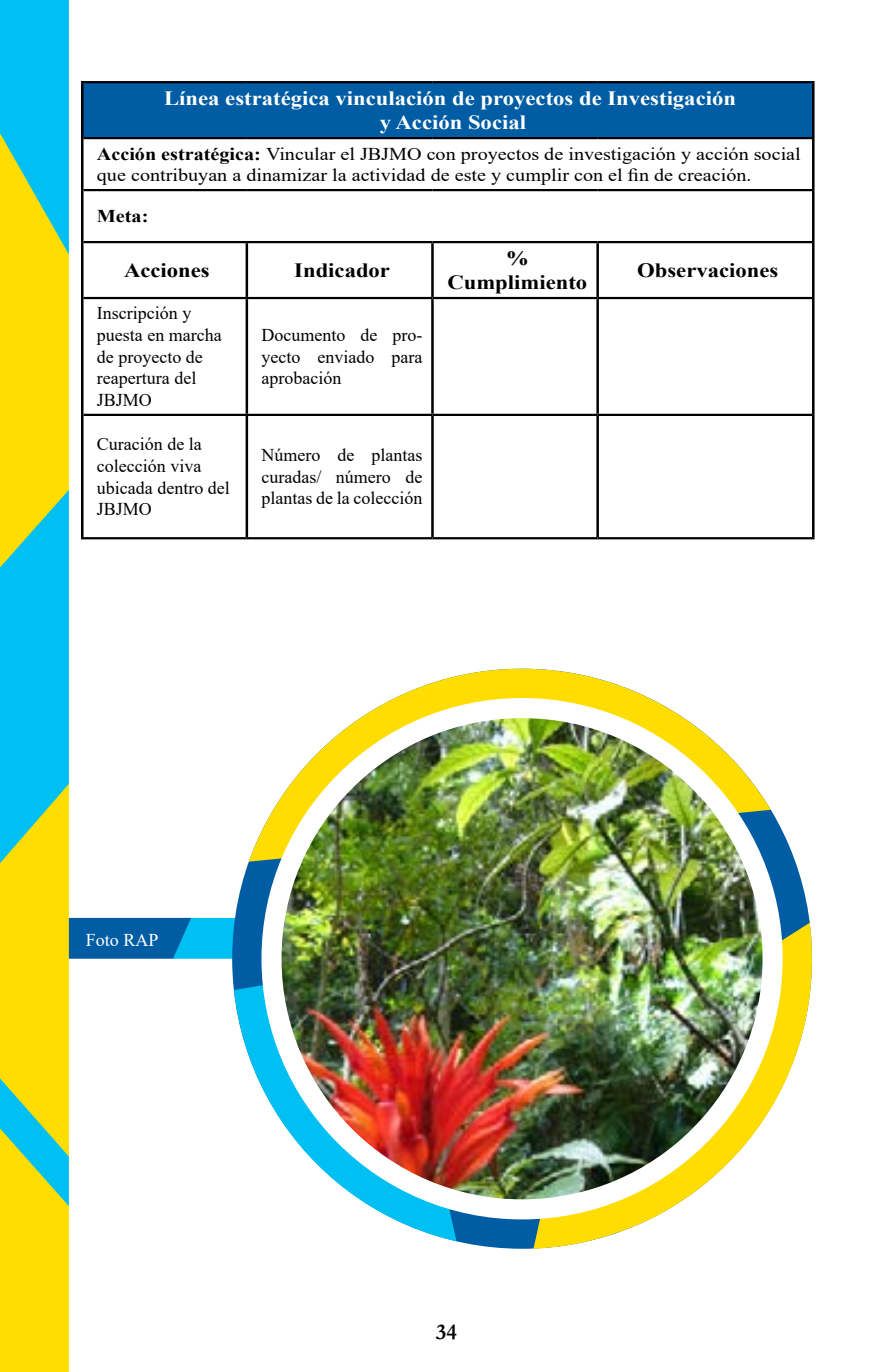
<style>
.page{position:relative;width:893px;height:1372px;background:#fff}
.page>*{position:absolute;margin:0;border:0;box-sizing:border-box;transform-origin:0 0}
.t1{font:700 22.5px "Garamond";color:#000}
.t2{font:700 20.25px/24.3px "Times New Roman";color:#fff;text-align:center;scale:1.12 1}
.t3{font:700 20.25px/24.3px "Times New Roman";color:#000;text-align:center;scale:1.12 1}
.t4{font:18px/21.6px "Times New Roman";color:#000}
.t5{font:18px/21.6px "Times New Roman";color:#000;scale:1.12 1}
.t6{font:18px "Times New Roman";color:#fff}
.t7{font:700 18px "Times New Roman";color:#000;scale:1.12 1}
.s1{font-weight:700}
</style>
<div class="page">
<svg style="left:69px;top:917px;width:166px;height:41px;background:#057ebd"></svg>
<div style="left:232px;top:668px;width:580px;height:580px;background:#005da4;border-radius:50%"></div>
<svg style="left:249px;top:668px;width:522px;height:193px"></svg>
<svg style="left:533px;top:922px;width:279px;height:326px"></svg>
<svg style="left:234px;top:985px;width:222px;height:256px"></svg>
<img style="left:272px;top:708px;width:501px;height:501px;border-radius:245px">
<div style="left:261px;top:698px;width:522px;height:521px;border:20px solid #fff;border-radius:50%"></div>
<div style="left:82px;top:82px;width:731px;height:56px;background:#005da4"></div>
<hr style="left:81px;top:81px;width:166px;height:2px;background:#000">
<hr style="left:247px;top:81px;width:185px;height:2px;background:#000">
<hr style="left:432px;top:81px;width:166px;height:2px;background:#000">
<hr style="left:598px;top:81px;width:216px;height:2px;background:#000">
<hr style="left:84px;top:137px;width:163px;height:2px;background:#000">
<hr style="left:247px;top:137px;width:185px;height:2px;background:#000">
<hr style="left:432px;top:137px;width:166px;height:2px;background:#000">
<hr style="left:598px;top:137px;width:214px;height:2px;background:#000">
<hr style="left:84px;top:189px;width:163px;height:2px;background:#000">
<hr style="left:247px;top:189px;width:185px;height:2px;background:#000">
<hr style="left:432px;top:189px;width:166px;height:2px;background:#000">
<hr style="left:598px;top:189px;width:214px;height:2px;background:#000">
<hr style="left:84px;top:241px;width:163px;height:2px;background:#000">
<hr style="left:247px;top:241px;width:185px;height:2px;background:#000">
<hr style="left:432px;top:241px;width:166px;height:2px;background:#000">
<hr style="left:598px;top:241px;width:214px;height:2px;background:#000">
<hr style="left:84px;top:297px;width:163px;height:2px;background:#000">
<hr style="left:247px;top:297px;width:185px;height:2px;background:#000">
<hr style="left:432px;top:297px;width:166px;height:2px;background:#000">
<hr style="left:598px;top:297px;width:214px;height:2px;background:#000">
<hr style="left:84px;top:414px;width:163px;height:2px;background:#000">
<hr style="left:247px;top:414px;width:185px;height:2px;background:#000">
<hr style="left:432px;top:414px;width:166px;height:2px;background:#000">
<hr style="left:598px;top:414px;width:214px;height:2px;background:#000">
<hr style="left:81px;top:537px;width:166px;height:2px;background:#000">
<hr style="left:247px;top:537px;width:185px;height:2px;background:#000">
<hr style="left:432px;top:537px;width:166px;height:2px;background:#000">
<hr style="left:598px;top:537px;width:216px;height:2px;background:#000">
<hr style="left:81px;top:83px;width:3px;height:55px;background:#000">
<hr style="left:812px;top:83px;width:2px;height:55px;background:#000">
<hr style="left:81px;top:138px;width:3px;height:52px;background:#000">
<hr style="left:812px;top:138px;width:2px;height:52px;background:#000">
<hr style="left:81px;top:190px;width:3px;height:52px;background:#000">
<hr style="left:812px;top:190px;width:2px;height:52px;background:#000">
<hr style="left:81px;top:242px;width:3px;height:56px;background:#000">
<hr style="left:246px;top:243px;width:2px;height:54px;background:#000">
<hr style="left:431px;top:243px;width:3px;height:54px;background:#000">
<hr style="left:596px;top:243px;width:3px;height:54px;background:#000">
<hr style="left:812px;top:242px;width:2px;height:56px;background:#000">
<hr style="left:81px;top:298px;width:3px;height:117px;background:#000">
<hr style="left:246px;top:299px;width:2px;height:115px;background:#000">
<hr style="left:431px;top:299px;width:3px;height:115px;background:#000">
<hr style="left:596px;top:299px;width:3px;height:115px;background:#000">
<hr style="left:812px;top:298px;width:2px;height:117px;background:#000">
<hr style="left:81px;top:415px;width:3px;height:122px;background:#000">
<hr style="left:246px;top:416px;width:2px;height:121px;background:#000">
<hr style="left:431px;top:416px;width:3px;height:121px;background:#000">
<hr style="left:596px;top:416px;width:3px;height:121px;background:#000">
<hr style="left:812px;top:415px;width:2px;height:122px;background:#000">
<div style="left:0;top:254px;width:69px;height:1117px;background:#fd0"></div>
<svg style="left:0;top:0;width:69px;height:254px;background:#3cc6b9"></svg>
<svg style="left:0;top:1078px;width:69px;height:128px;background:#9bd15e"></svg>
<svg style="left:0;top:490px;width:69px;height:373px;background:#35c6c0"></svg>
<p class="t2" style="left:164px;top:85px;width:512px">Línea estratégica vinculación de proyectos de Investigación y Acción Social</p>
<p class="t5" style="left:97px;top:142px;width:630px"><span class="s1">Acción estratégica:</span> Vincular el JBJMO con proyectos de investigación y acción social que contribuyan a dinamizar la actividad de este y cumplir con el fin de creación.</p>
<p class="t7" style="left:97px;top:203px;width:47px">Meta:</p>
<p class="t3" style="left:124px;top:257px;width:78px">Acciones</p>
<p class="t3" style="left:294px;top:257px;width:87px">Indicador</p>
<p class="t4" style="left:97px;top:302px;width:126px">Inscripción y puesta en marcha de proyecto de reapertura del<br>JBJMO</p>
<p class="t4" style="left:261px;top:324px;width:162px;text-align:justify">Documento de pro&shy;yecto enviado para aprobación</p>
<p class="t4" style="left:97px;top:433px;width:134px">Curación de la colección viva ubicada dentro del<br>JBJMO</p>
<p class="t4" style="left:261px;top:444px;width:162px;text-align:justify">Número de plantas curadas/ número de plantas de la colección</p>
<p class="t3" style="left:447px;top:245px;width:126px">%<br>Cumplimiento</p>
<p class="t3" style="left:637px;top:257px;width:128px">Observaciones</p>
<p class="t6" style="left:86px;top:927px;width:74px">Foto RAP</p>
<p class="t1" style="left:436px;top:1316px;width:23px">34</p>
</div>
